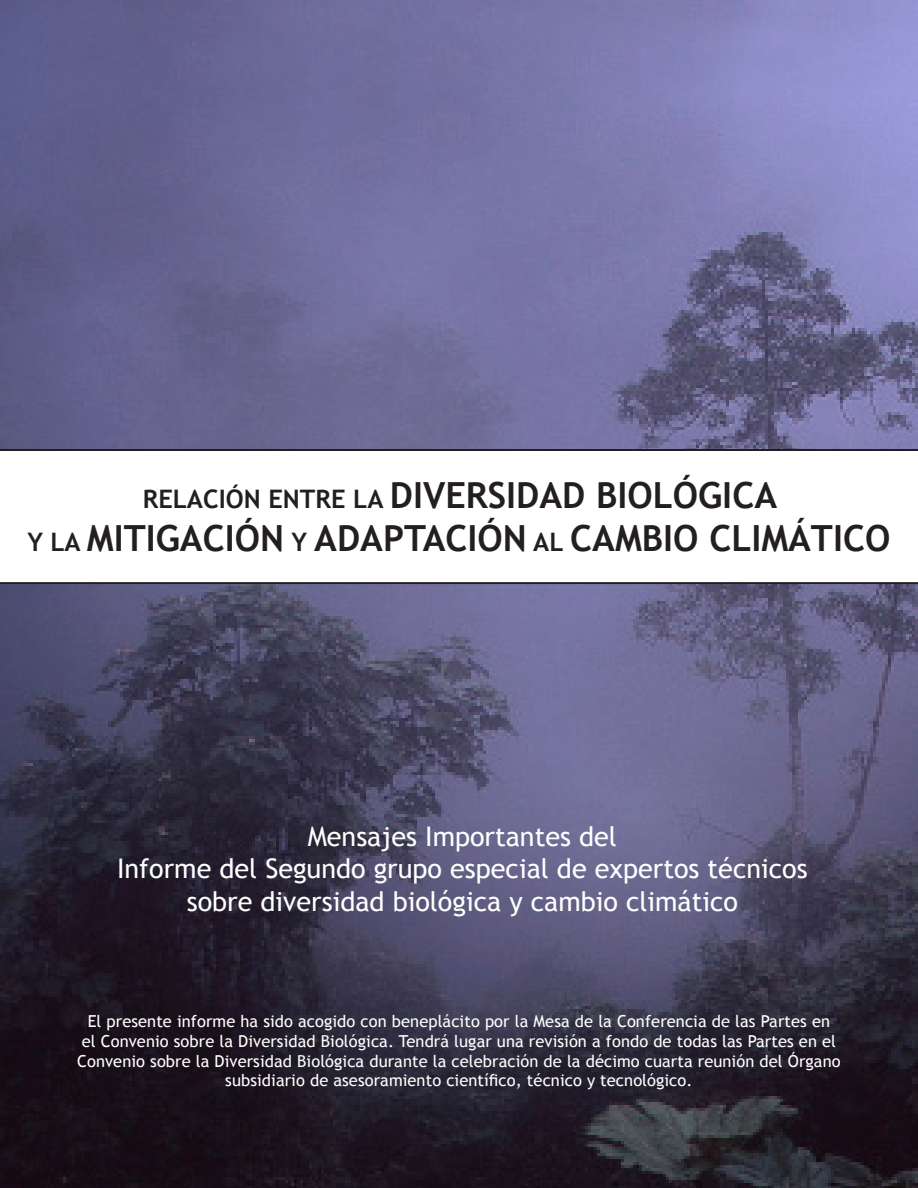
<style>
.page{position:relative;width:918px;height:1188px;background:#fff}
.page>*{position:absolute;margin:0;border:0;box-sizing:border-box;transform-origin:0 0}
.t1{font:700 36px "Trebuchet MS";color:#231f20}
.t2{font:27px/32.4px "Trebuchet MS";color:#fff;text-align:center}
.t3{font:16.5px/19.8px "Trebuchet MS";letter-spacing:.005em;color:#fff;text-align:center}
.s1{font-size:25.5px}
</style>
<div class="page">
<img style="left:0;top:0;width:917px;height:1188px">
<svg style="left:0;top:449px;width:918px;height:135px"></svg>
<p class="t1" style="left:143px;top:473px;width:636px"><span class="s1">RELACIÓN ENTRE LA</span> DIVERSIDAD BIOLÓGICA</p>
<p class="t1" style="left:28px;top:516px;width:864px"><span class="s1">Y LA</span> MITIGACIÓN <span class="s1">Y</span> ADAPTACIÓN <span class="s1">AL</span> CAMBIO CLIMÁTICO</p>
<p class="t2" style="left:308px;top:821px;width:311px">Mensajes Importantes del</p>
<p class="t2" style="left:117px;top:853px;width:692px">Informe del Segundo grupo especial de expertos técnicos sobre diversidad biológica y cambio climático</p>
<p class="t3" style="left:77px;top:1011px;width:765px">El presente informe ha sido acogido con beneplácito por la Mesa de la Conferencia de las Partes en<br>el Convenio sobre la Diversidad Biológica. Tendrá lugar una revisión a fondo de todas las Partes en el Convenio sobre la Diversidad Biológica durante la celebración de la décimo cuarta reunión del Órgano subsidiario de asesoramiento científico, técnico y tecnológico.</p>
</div>
